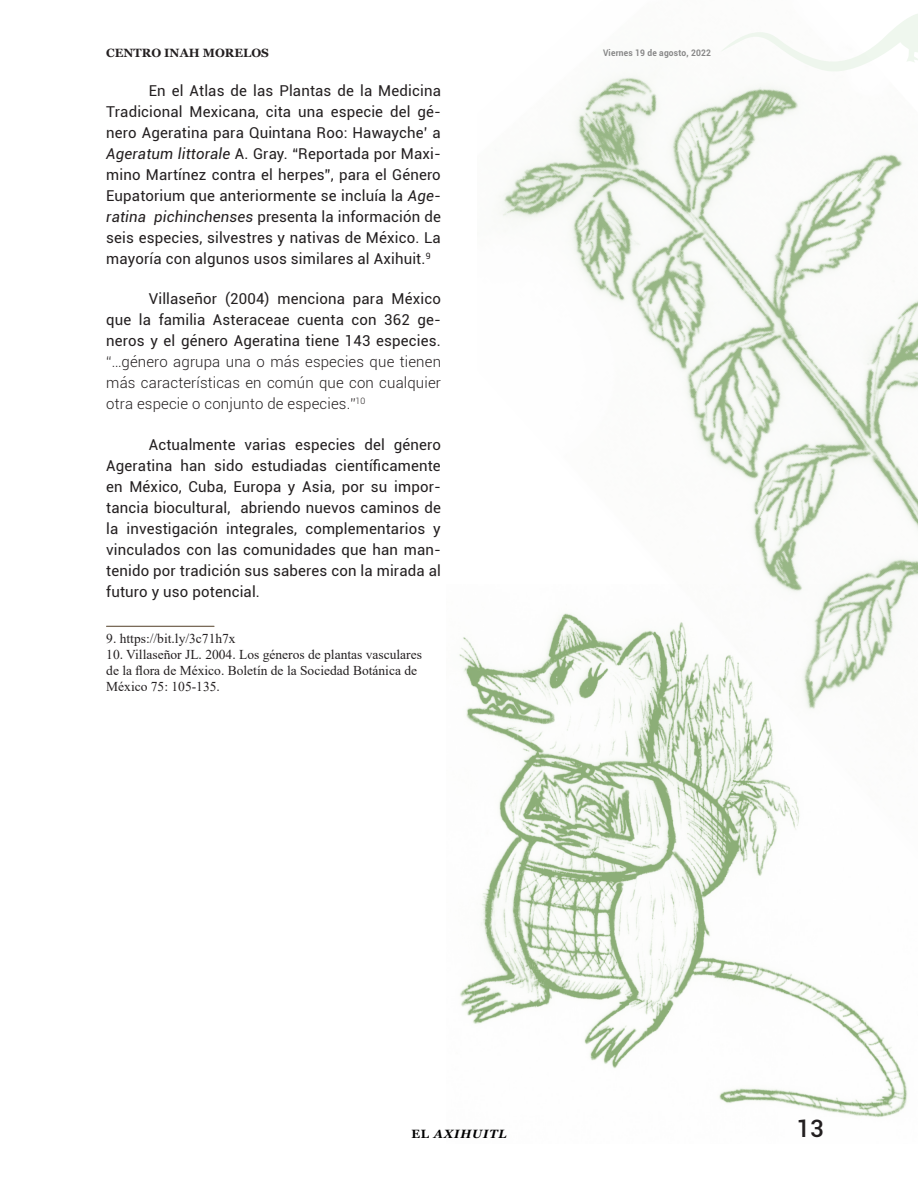
<style>
.page{position:relative;width:918px;height:1188px;background:#fff}
.page>*{position:absolute;margin:0;border:0;box-sizing:border-box;transform-origin:0 0}
.t1{font:500 24px "Roboto";color:#231f20}
.TEXTO_COMPLETO{font:15px/21px "Roboto";letter-spacing:.01em;color:#231f20;text-align:justify}
.Texto_nota_al{font:13.5px/16.2px "Times New Roman";color:#231f20}
.t2{font:700 12px "Georgia";color:#231f20}
.t3{font:italic 700 12px "Georgia";letter-spacing:.07em;color:#000001}
.t4{font:700 9px "Roboto";letter-spacing:.02em;color:#878787;scale:.94 1}
.s1{font-style:italic}
.s2{font-weight:300}
.s3{font-style:normal}
</style>
<div class="page">
<img style="left:459px;top:637px;width:449px;height:481px">
<img style="left:477px;top:71px;width:441px;height:788px">
<hr style="left:106px;top:626px;width:108px;height:1px;background:#7a6b59">
<svg style="left:722px;top:14px;width:196px;height:57px"></svg>
<p class="t2" style="left:106px;top:45px;width:164px">CENTRO INAH MORELOS</p>
<p class="t4" style="left:603px;top:47px;width:116px">Viernes 19 de agosto, 2022</p>
<p class="TEXTO_COMPLETO" style="left:106px;top:80px;width:336px;text-indent:43px">En el Atlas de las Plantas de la Medicina Tradicional Mexicana, cita una especie del gé&shy;nero Ageratina para Quintana Roo: Hawayche’ a <span class="s1">Ageratum littorale</span> A. Gray. “Reportada por Maxi&shy;mino Martínez contra el herpes”, para el Género Eupatorium que anteriormente se incluía la <span class="s1">Age&shy;ratina pichinchenses</span> presenta la información de seis especies, silvestres y nativas de México. La mayoría con algunos usos similares al Axihuit.<sup>9</sup></p>
<p class="TEXTO_COMPLETO" style="left:106px;top:288px;width:336px;text-indent:43px">Villaseñor (2004) menciona para México que la familia Asteraceae cuenta con 362 ge&shy;neros y el género Ageratina tiene 143 especies. <span class="s2">“…género agrupa una o más especies que tienen más características en común que con cualquier otra especie o conjunto de especies.”</span><sup>10</sup></p>
<p class="TEXTO_COMPLETO" style="left:106px;top:433px;width:336px;text-indent:43px">Actualmente varias especies del género Ageratina han sido estudiadas científicamente en México, Cuba, Europa y Asia, por su impor&shy;tancia biocultural, abriendo nuevos caminos de la investigación integrales, complementarios y vinculados con las comunidades que han man&shy;tenido por tradición sus saberes con la mirada al futuro y uso potencial.</p>
<p class="Texto_nota_al" style="left:106px;top:630px;width:131px">9. https://bit.ly/3c71h7x</p>
<p class="Texto_nota_al" style="left:106px;top:646px;width:317px">10. Villaseñor JL. 2004. Los géneros de plantas vasculares de la flora de México. Boletín de la Sociedad Botánica de<br>México 75: 105-135.</p>
<p class="t3" style="left:411px;top:1126px;width:97px"><span class="s3">EL</span> AXIHUITL</p>
<h1 class="t1" style="left:796px;top:1112px;width:29px">13</h1>
</div>
